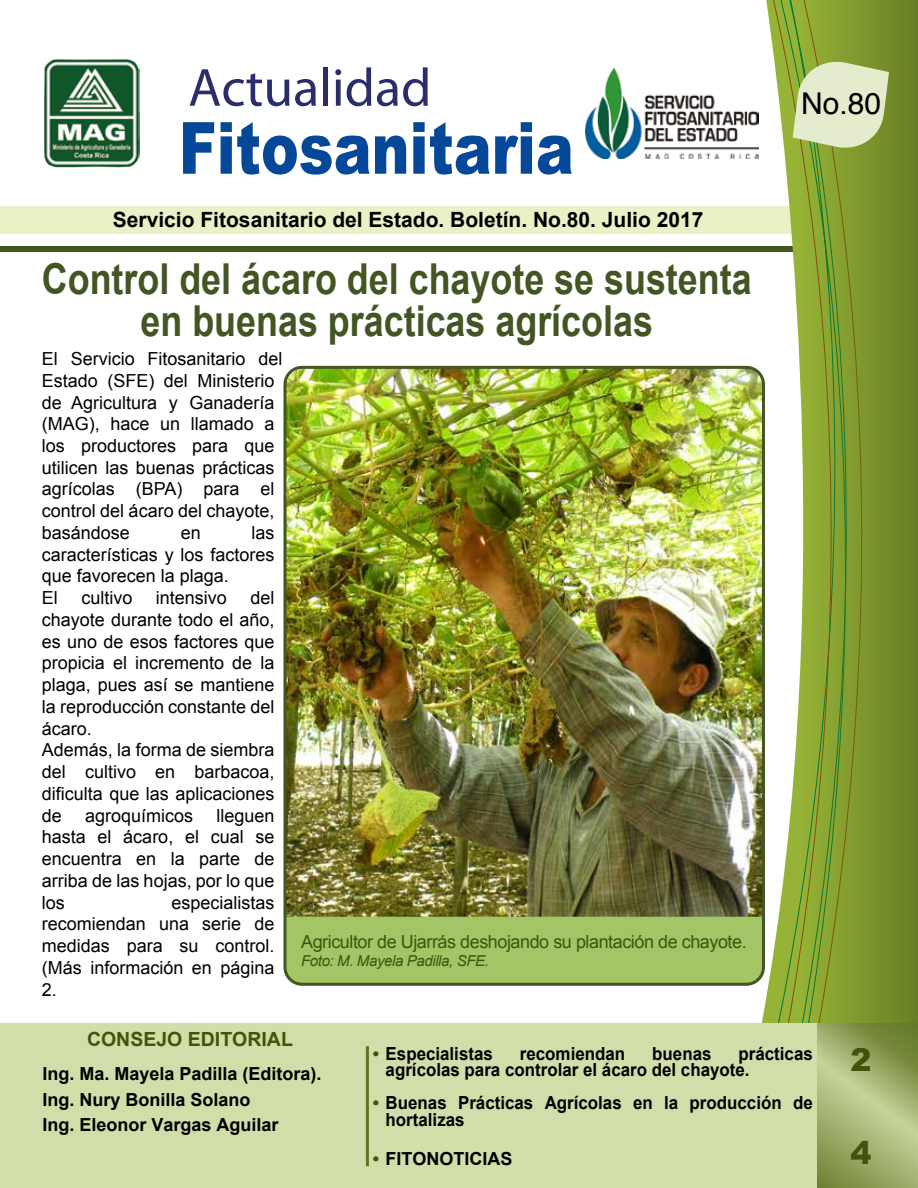
<style>
.page{position:relative;width:918px;height:1188px;background:#fff}
.page>*{position:absolute;margin:0;border:0;box-sizing:border-box;transform-origin:0 0}
.t1{font:900 72px "Arial";color:#054798;scale:.79 1}
.t2{font:54px "Myriad Pro";color:#292e6a}
.t3{font:700 42.6px/42px "Arial";color:#425522;text-align:center;scale:.84 1}
.t4{font:900 31.5px "Arial";color:#40550b}
.t5{font:30px "Helvetica";color:#000}
.t6{font:700 21px "Arial";color:#000}
.t7{font:700 19.5px "Arial";color:#40550b}
.t8{font:18px/21.8px "Arial";color:#000}
.t9{font:700 18px/16.5px "Arial";color:#000;scale:.94 1}
.t10{font:700 18px/25.5px "Arial";color:#000}
.t11{font:18px "Arial";letter-spacing:-.025em;color:#40550b}
.t12{font:italic 15px "Arial";letter-spacing:-.025em;color:#40550b}
.s1{color:#40550b}
</style>
<div class="page">
<div style="left:0;top:246px;width:800px;height:6px;background:#425522"></div>
<div style="left:1px;top:206px;width:908px;height:27px;background:#eaf1c6"></div>
<svg style="left:762px;top:0;width:156px;height:1023px"></svg>
<div style="left:0;top:1023px;width:918px;height:165px;background:#d2dea9"></div>
<hr style="left:366px;top:1046px;width:3px;height:120px;background:#5f7421">
<img style="left:44px;top:59px;width:95px;height:108px">
<svg style="left:817px;top:1023px;width:101px;height:165px;background:#9eae6c"></svg>
<img style="left:586px;top:67px;width:172px;height:92px">
<div style="left:287px;top:917px;width:476px;height:68px;background:#a3c565"></div>
<img style="left:287px;top:367px;width:476px;height:550px">
<div style="left:283px;top:366px;width:482px;height:620px;border:3px solid #425522;border-radius:17px"></div>
<svg style="left:793px;top:58px;width:96px;height:94px;background:#c9d6a2"></svg>
<h2 class="t2" style="left:188px;top:58px;width:245px">Actualidad</h2>
<h1 class="t1" style="left:179px;top:96px;width:501px">Fitosanitaria</h1>
<p class="t6" style="left:113px;top:206px;width:592px">Servicio Fitosanitario del Estado. Boletín. No.80. Julio 2017</p>
<h3 class="t3" style="left:42px;top:260px;width:846px">Control del ácaro del chayote se sustenta en buenas prácticas agrícolas</h3>
<p class="t8" style="left:42px;top:348px;width:242px">El Servicio Fitosanitario del<br>Estado (SFE) del Ministerio de Agricultura y Ganadería (MAG), hace un llamado a los productores para que utilicen las buenas prácticas agrícolas (BPA) para el control del ácaro del chayote, basándose</p>
<p class="t8" style="left:42px;top:522px;width:234px;text-indent:210px">las características y los factores que favorecen la plaga.<br>El</p>
<p class="t8" style="left:181px;top:522px;width:22px">en</p>
<p class="t8" style="left:42px;top:587px;width:234px;text-indent:209px">del chayote durante todo el año, es uno de esos factores que propicia el incremento de la plaga, pues así se mantiene la reproducción constante del ácaro.<br>Además, la forma de siembra del cultivo en barbacoa, dificulta que las aplicaciones de</p>
<p class="t8" style="left:81px;top:587px;width:53px">cultivo</p>
<p class="t8" style="left:156px;top:587px;width:73px">intensivo</p>
<p class="t8" style="left:85px;top:805px;width:110px">agroquímicos</p>
<p class="t8" style="left:42px;top:805px;width:234px;text-align:justify;text-indent:175px">lleguen hasta el ácaro, el cual se encuentra en la parte de arriba de las hojas, por lo que los</p>
<p class="t8" style="left:42px;top:892px;width:234px;text-align:justify;text-indent:130px">especialistas recomiendan una serie de medidas para su control. (Más información en página 2.</p>
<p class="t11" style="left:301px;top:930px;width:447px">Agricultor de Ujarrás deshojando su plantación de chayote.</p>
<p class="t12" style="left:301px;top:951px;width:189px">Foto: M. Mayela Padilla, SFE.</p>
<h3 class="t5" style="left:801px;top:81px;width:82px">No.80</h3>
<p class="t7" style="left:87px;top:1026px;width:207px">CONSEJO EDITORIAL</p>
<p class="t10" style="left:43px;top:1062px;width:281px">Ing. Ma. Mayela Padilla (Editora).<br>Ing. Nury Bonilla Solano<br>Ing. Eleonor Vargas Aguilar</p>
<p class="t9" style="left:386px;top:1046px;width:456px;text-indent:353px">prácticas agrícolas para controlar el ácaro del chayote.</p>
<p class="t9" style="left:386px;top:1096px;width:456px;text-indent:-13px"><span class="s1">•</span> Buenas Prácticas Agrícolas en la producción de hortalizas</p>
<p class="t10" style="left:373px;top:1147px;width:141px"><span class="s1">•</span> FITONOTICIAS</p>
<p class="t9" style="left:373px;top:1046px;width:129px"><span class="s1">•</span> Especialistas</p>
<p class="t9" style="left:520px;top:1046px;width:114px">recomiendan</p>
<p class="t9" style="left:652px;top:1046px;width:65px">buenas</p>
<h3 class="t4" style="left:851px;top:1037px;width:23px">2</h3>
<h3 class="t4" style="left:851px;top:1130px;width:23px">4</h3>
</div>
